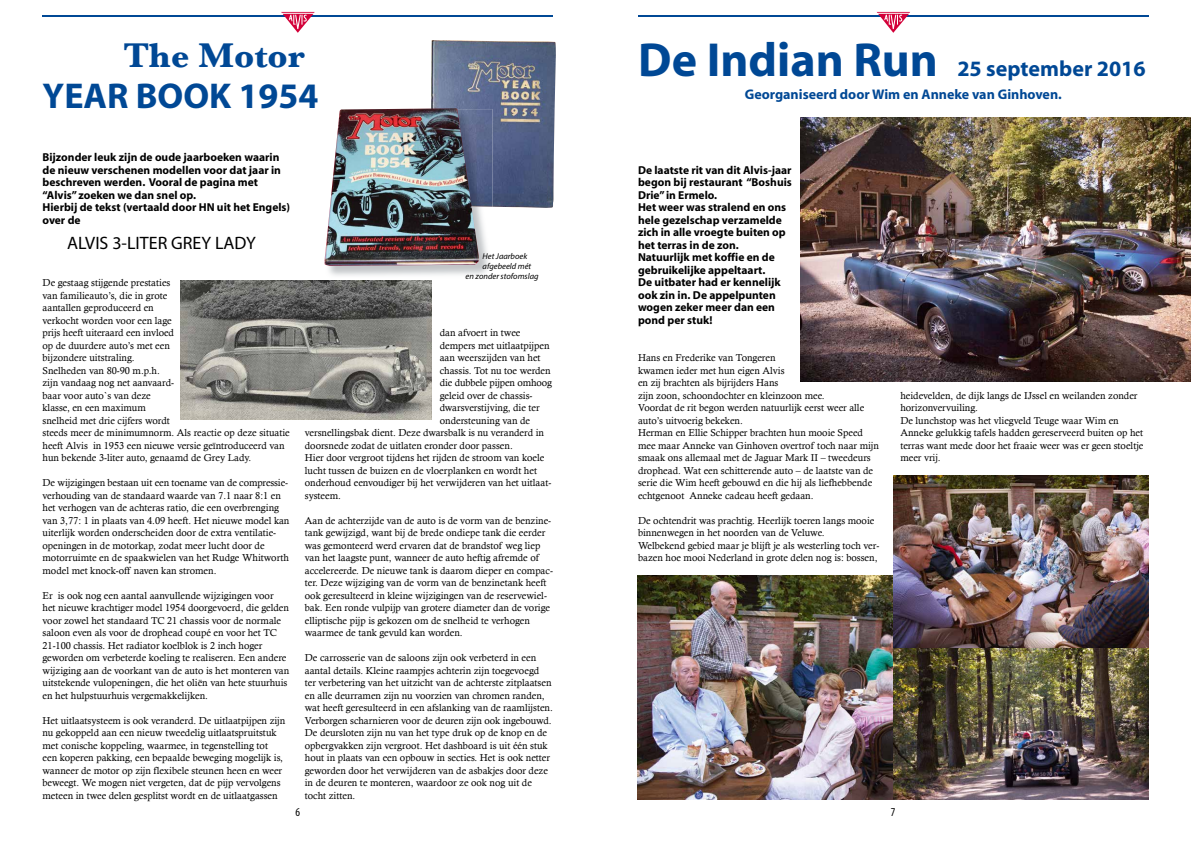
<style>
.page{position:relative;width:1191px;height:842px;background:#fff}
.page>*{position:absolute;margin:0;border:0;box-sizing:border-box;transform-origin:0 0}
.t1{font:700 36px "Myriad";color:#004895}
.t2{font:700 36px "Baskerville";color:#004895}
.t3{font:700 22px "Myriad";color:#004895}
.t4{font:18px "Myriad";color:#000}
.t5{font:700 14px "Myriad";color:#004895}
.t6{font:condensed 12px "Myriad Pro";color:#000}
.t7{font:700 11.5px/12.5px "Myriad";color:#000}
.t8{font:10px/12.5px "Calisto";color:#000}
.t9{font:italic 8.5px "Myriad Pro";color:#000}
.s1{font-size:48px}
</style>
<div class="page">
<hr style="left:43px;top:15px;width:510px;height:1px;background:#004895">
<hr style="left:638px;top:15px;width:510px;height:1px;background:#004895">
<svg style="left:281px;top:12px;width:34px;height:21px"></svg>
<img style="left:180px;top:280px;width:251px;height:140px">
<img style="left:431px;top:40px;width:125px;height:168px">
<img style="left:328px;top:207px;width:164px;height:69px">
<img style="left:479px;top:109px;width:13px;height:98px">
<img style="left:324px;top:108px;width:155px;height:158px">
<svg style="left:876px;top:12px;width:34px;height:21px"></svg>
<img style="left:801px;top:117px;width:390px;height:264px">
<img style="left:893px;top:475px;width:255px;height:324px">
<img style="left:637px;top:576px;width:255px;height:223px">
<h1 class="t2" style="left:123px;top:34px;width:183px">The Motor</h1>
<h1 class="t1" style="left:43px;top:77px;width:277px">YEAR BOOK 1954</h1>
<p class="t7" style="left:43px;top:151px;width:249px">Bijzonder leuk zijn de oude jaarboeken waarin de nieuw verschenen modellen voor dat jaar in beschreven werden. Vooral de pagina met “Alvis” zoeken we dan snel op.<br>Hierbij de tekst (vertaald door HN uit het Engels) over de</p>
<h3 class="t4" style="left:67px;top:234px;width:190px">ALVIS 3-LITER GREY LADY</h3>
<p class="t8" style="left:43px;top:276px;width:249px">De gestaag stijgende prestaties<br>van familieauto’s, die in grote<br>aantallen geproduceerd en<br>verkocht worden voor een lage<br>prijs heeft uiteraard een invloed<br>op de duurdere auto’s met een<br>bijzondere uitstraling.<br>Snelheden van 80-90 m.p.h.<br>zijn vandaag nog net aanvaard-<br>baar voor auto`s van deze<br>klasse, en een maximum<br>snelheid met drie cijfers wordt<br>steeds meer de minimumnorm. Als reactie op deze situatie heeft Alvis in 1953 een nieuwe versie geïntroduceerd van hun bekende 3-liter auto, genaamd de Grey Lady.</p>
<p class="t8" style="left:43px;top:476px;width:248px">De wijzigingen bestaan uit een toename van de compressie&shy;verhouding van de standaard waarde van 7.1 naar 8:1 en het verhogen van de achteras ratio, die een overbrenging van 3,77: 1 in plaats van 4.09 heeft. Het nieuwe model kan uiterlijk worden onderscheiden door de extra ventilatie&shy;openingen in de motorkap, zodat meer lucht door de motorruimte en de spaakwielen van het Rudge Whitworth model met knock-off naven kan stromen.</p>
<p class="t8" style="left:43px;top:589px;width:248px">Er is ook nog een aantal aanvullende wijzigingen voor<br>het nieuwe krachtiger model 1954 doorgevoerd, die gelden voor zowel het standaard TC 21 chassis voor de normale saloon even als voor de drophead coupé en voor het TC 21-100 chassis. Het radiator koelblok is 2 inch hoger geworden om verbeterde koeling te realiseren. Een andere wijziging aan de voorkant van de auto is het monteren van uitstekende vulopeningen, die het oliën van hete stuurhuis en het hulpstuurhuis vergemakkelijken.</p>
<p class="t8" style="left:43px;top:714px;width:244px">Het uitlaatsysteem is ook veranderd. De uitlaatpijpen zijn nu gekoppeld aan een nieuw tweedelig uitlaatspruitstuk met conische koppeling, waarmee, in tegenstelling tot<br>een koperen pakking, een bepaalde beweging mogelijk is, wanneer de motor op zijn flexibele steunen heen en weer beweegt. We mogen niet vergeten, dat de pijp vervolgens meteen in twee delen gesplitst wordt en de uitlaatgassen</p>
<p class="t9" style="left:482px;top:251px;width:46px">Het Jaarboek</p>
<p class="t9" style="left:482px;top:261px;width:50px">afgebeeld mét</p>
<p class="t9" style="left:465px;top:271px;width:74px">en zonder stofomslag</p>
<p class="t8" style="left:440px;top:326px;width:82px">dan afvoert in twee</p>
<p class="t8" style="left:440px;top:339px;width:111px">dempers met uitlaatpijpen</p>
<p class="t8" style="left:440px;top:351px;width:102px">aan weerszijden van het</p>
<p class="t8" style="left:440px;top:364px;width:112px">chassis. Tot nu toe werden</p>
<p class="t8" style="left:440px;top:376px;width:114px">die dubbele pijpen omhoog</p>
<p class="t8" style="left:440px;top:389px;width:94px">geleid over de chassis-</p>
<p class="t8" style="left:440px;top:401px;width:101px">dwarsverstijving, die ter</p>
<p class="t8" style="left:440px;top:414px;width:92px">ondersteuning van de</p>
<p class="t8" style="left:305px;top:426px;width:241px">versnellingsbak dient. Deze dwarsbalk is nu veranderd in</p>
<p class="t8" style="left:305px;top:439px;width:209px">doorsnede zodat de uitlaten eronder door passen.</p>
<p class="t8" style="left:305px;top:451px;width:241px">Hier door vergroot tijdens het rijden de stroom van koele</p>
<p class="t8" style="left:305px;top:464px;width:234px">lucht tussen de buizen en de vloerplanken en wordt het</p>
<p class="t8" style="left:305px;top:476px;width:248px">onderhoud eenvoudiger bij het verwijderen van het uitlaat-</p>
<p class="t8" style="left:305px;top:489px;width:38px">systeem.</p>
<p class="t8" style="left:305px;top:514px;width:250px">Aan de achterzijde van de auto is de vorm van de benzine&shy;tank gewijzigd, want bij de brede ondiepe tank die eerder was gemonteerd werd ervaren dat de brandstof weg liep van het laagste punt, wanneer de auto heftig afremde of accelereerde. De nieuwe tank is daarom dieper en compac&shy;ter. Deze wijziging van de vorm van de benzinetank heeft ook geresulteerd in kleine wijzigingen van de reservewiel&shy;bak. Een ronde vulpijp van grotere diameter dan de vorige elliptische pijp is gekozen om de snelheid te verhogen waarmee de tank gevuld kan worden.</p>
<p class="t8" style="left:305px;top:651px;width:250px">De carrosserie van de saloons zijn ook verbeterd in een aantal details. Kleine raampjes achterin zijn toegevoegd<br>ter verbetering van het uitzicht van de achterste zitplaatsen en alle deurramen zijn nu voorzien van chromen randen, wat heeft geresulteerd in een afslanking van de raamlijsten.<br>Verborgen scharnieren voor de deuren zijn ook ingebouwd.<br>De deursloten zijn nu van het type druk op de knop en de opbergvakken zijn vergroot. Het dashboard is uit één stuk hout in plaats van een opbouw in secties. Het is ook netter geworden door het verwijderen van de asbakjes door deze in de deuren te monteren, waardoor ze ook nog uit de tocht zitten.</p>
<h2 class="t3" style="left:638px;top:57px;width:509px"><span class="s1">De Indian Run</span> 25 september 2016</h2>
<h3 class="t5" style="left:744px;top:87px;width:319px">Georganiseerd door Wim en Anneke van Ginhoven.</h3>
<p class="t7" style="left:638px;top:164px;width:155px">De laatste rit van dit Alvis-jaar begon bij restaurant “Boshuis<br>Drie” in Ermelo.<br>Het weer was stralend en ons hele gezelschap verzamelde zich in alle vroegte buiten op het terras in de zon.<br>Natuurlijk met koffie en de gebruikelijke appeltaart.<br>De uitbater had er kennelijk ook zin in. De appelpunten wogen zeker meer dan een pond per stuk!</p>
<p class="t8" style="left:638px;top:351px;width:242px">Hans en Frederike van Tongeren<br>kwamen ieder met hun eigen Alvis<br>en zij brachten als bijrijders Hans<br>zijn zoon, schoondochter en kleinzoon mee.<br>Voordat de rit begon werden natuurlijk eerst weer alle auto’s uitvoerig bekeken.<br>Herman en Ellie Schipper brachten hun mooie Speed mee maar Anneke van Ginhoven overtrof toch naar mijn smaak ons allemaal met de Jaguar Mark II – tweedeurs drophead. Wat een schitterende auto – de laatste van de serie die Wim heeft gebouwd en die hij als liefhebbende echtgenoot Anneke cadeau heeft gedaan.</p>
<p class="t8" style="left:638px;top:514px;width:243px">De ochtendrit was prachtig. Heerlijk toeren langs mooie binnenwegen in het noorden van de Veluwe.<br>Welbekend gebied maar je blijft je als westerling toch ver&shy;bazen hoe mooi Nederland in grote delen nog is: bossen,</p>
<p class="t8" style="left:900px;top:389px;width:245px">heidevelden, de dijk langs de IJssel en weilanden zonder horizonvervuiling.<br>De lunchstop was het vliegveld Teuge waar Wim en Anneke gelukkig tafels hadden gereserveerd buiten op het terras want mede door het fraaie weer was er geen stoeltje meer vrij.</p>
<p class="t6" style="left:295px;top:805px;width:6px">6</p>
<p class="t6" style="left:891px;top:805px;width:6px">7</p>
</div>
